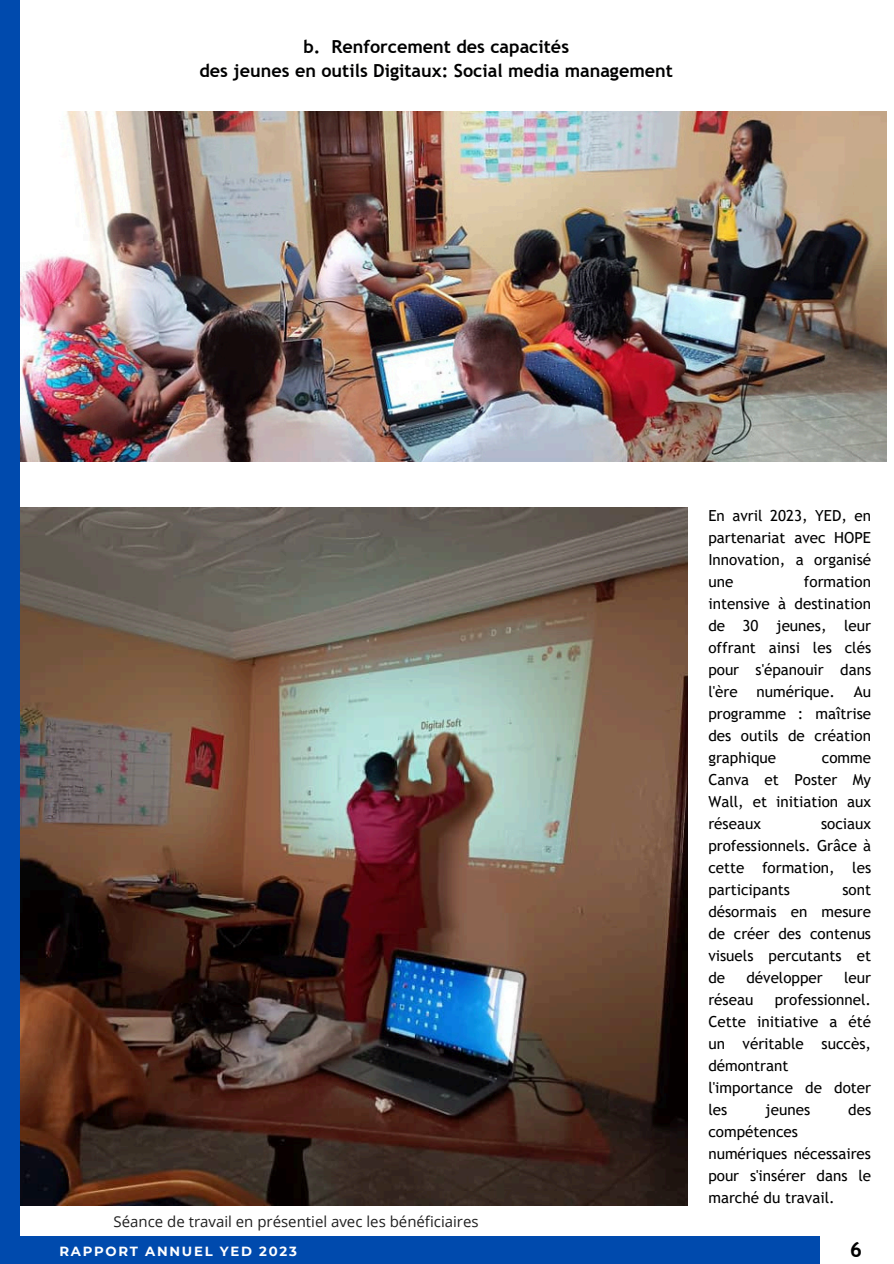
<style>
.page{position:relative;width:894px;height:1264px;background:#fff}
.page>*{position:absolute;margin:0;border:0;box-sizing:border-box;transform-origin:0 0}
.t1{font:700 21px "Trebuchet MS";color:#000}
.t2{font:700 18px/24.8px "Trebuchet MS";color:#000001;text-align:center}
.t3{font:15.15px/22px "Trebuchet MS";color:#000001;text-align:justify}
.t4{font:15px "Open Sans";color:#202020}
.t5{font:700 13.2px "Montserrat";letter-spacing:.13em;color:#fff}
</style>
<div class="page">
<img style="left:20px;top:507px;width:667px;height:698px">
<div style="left:0;top:1236px;width:819px;height:27px;background:#004aad"></div>
<div style="left:0;top:0;width:20px;height:1263px;background:#004aad"></div>
<img style="left:20px;top:111px;width:865px;height:350px">
<p class="t2" style="left:199px;top:34px;width:475px">b. Renforcement des capacités<br>des jeunes en outils Digitaux: Social media management</p>
<p class="t4" style="left:113px;top:1210px;width:366px">Séance de travail en présentiel avec les bénéficiaires</p>
<h1 class="t3" style="left:708px;top:504px;width:164px">En avril 2023, YED, en partenariat avec HOPE Innovation, a organisé une</h1>
<h1 class="t3" style="left:708px;top:570px;width:164px;text-indent:96px">formation intensive à destination de 30 jeunes, leur offrant ainsi les clés pour s'épanouir dans l'ère numérique. Au programme : maîtrise des outils de création graphique</h1>
<h1 class="t3" style="left:708px;top:746px;width:164px;text-indent:113px">comme Canva et Poster My Wall, et initiation aux réseaux</h1>
<h1 class="t3" style="left:708px;top:812px;width:164px;text-indent:113px">sociaux professionnels. Grâce à cette formation, les participants</h1>
<h1 class="t3" style="left:708px;top:878px;width:164px;text-indent:134px">sont désormais en mesure de créer des contenus visuels percutants et de</h1>
<h1 class="t3" style="left:746px;top:966px;width:78px">développer</h1>
<h1 class="t3" style="left:843px;top:966px;width:28px">leur</h1>
<h1 class="t3" style="left:708px;top:988px;width:46px">réseau</h1>
<h1 class="t3" style="left:708px;top:988px;width:164px;text-align:left;text-indent:66px">professionnel.<br>Cette initiative a été un véritable succès, démontrant l'importance de doter les</h1>
<h1 class="t3" style="left:765px;top:1098px;width:46px">jeunes</h1>
<h1 class="t3" style="left:848px;top:1098px;width:24px">des</h1>
<h1 class="t3" style="left:708px;top:1120px;width:164px;text-align:left">compétences numériques nécessaires pour s'insérer dans le marché du travail.</h1>
<p class="t5" style="left:59px;top:1242px;width:239px">RAPPORT ANNUEL YED 2023</p>
<h2 class="t1" style="left:849px;top:1236px;width:14px">6</h2>
</div>
